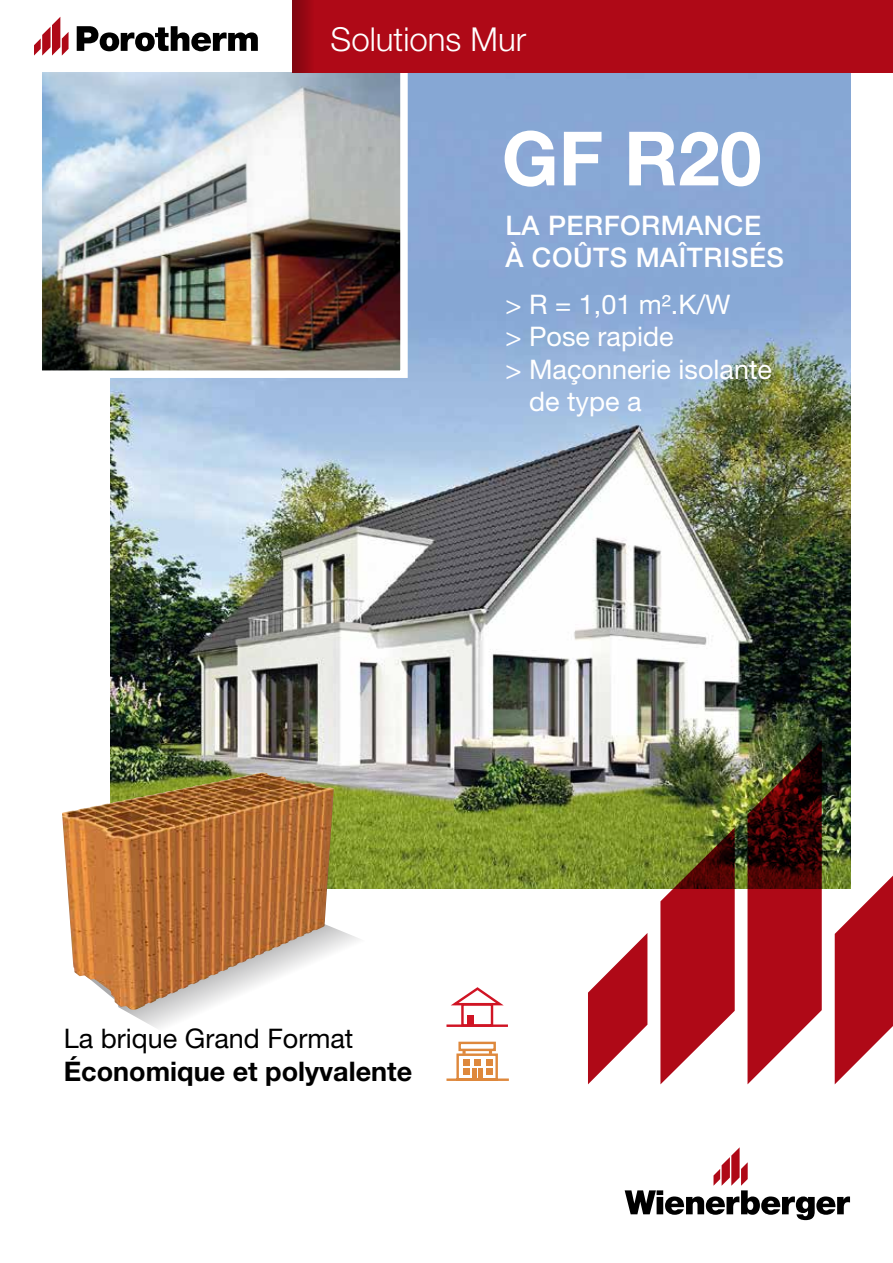
<style>
.page{position:relative;width:893px;height:1263px;background:#fff}
.page>*{position:absolute;margin:0;border:0;box-sizing:border-box;transform-origin:0 0}
.t1{font:700 75px "Helvetica Neue LT Std";color:#fff}
.t2{font:300 33px "Helvetica Neue LT Std";color:#fff}
.t3{font:27px "Helvetica Neue LT Std";color:#fff}
.t4{font:500 27px/32.4px "Helvetica Neue LT Std";letter-spacing:.02em;color:#fff}
.t5{font:700 27px "Helvetica Neue LT Std";color:#000}
.t6{font:27px "Helvetica Neue LT Std";color:#000}
</style>
<div class="page">
<img style="left:111px;top:72px;width:739px;height:817px">
<svg style="left:124px;top:928px;width:235px;height:100px"></svg>
<img style="left:62px;top:772px;width:272px;height:238px">
<hr style="left:446px;top:1024px;width:62px;height:3px;background:#d01424">
<div style="left:461px;top:1003px;width:32px;height:24px;border:2px solid #d01424"></div>
<svg style="left:451px;top:987px;width:53px;height:20px"></svg>
<div style="left:467px;top:1015px;width:7px;height:11px;background:#d01424"></div>
<svg style="left:446px;top:1041px;width:63px;height:40px"></svg>
<svg style="left:835px;top:860px;width:58px;height:224px"></svg>
<svg style="left:588px;top:933px;width:59px;height:151px"></svg>
<svg style="left:660px;top:828px;width:75px;height:256px;background:#a83f3a"></svg>
<svg style="left:747px;top:740px;width:75px;height:344px;background:#882f2f"></svg>
<img style="left:42px;top:26px;width:369px;height:356px">
<div style="left:292px;top:0;width:601px;height:72px;background:#af0917"></div>
<svg style="left:77px;top:26px;width:181px;height:25px"></svg>
<svg style="left:34px;top:17px;width:35px;height:39px"></svg>
<div style="left:292px;top:0;width:22px;height:72px;background:linear-gradient(to right,#7d0610,#a70815)"></div>
<svg style="left:625px;top:1147px;width:225px;height:73px"></svg>
<p class="t2" style="left:331px;top:19px;width:197px">Solutions Mur</p>
<h1 class="t1" style="left:502px;top:112px;width:261px">GF R20</h1>
<p class="t4" style="left:505px;top:208px;width:280px">LA PERFORMANCE<br>À COÛTS MAÎTRISÉS</p>
<p class="t3" style="left:505px;top:288px;width:226px">&gt; R = 1,01 m².K/W</p>
<p class="t3" style="left:505px;top:320px;width:170px">&gt; Pose rapide</p>
<p class="t3" style="left:505px;top:353px;width:268px">&gt; Maçonnerie isolante</p>
<p class="t3" style="left:529px;top:385px;width:114px">de type a</p>
<p class="t6" style="left:64px;top:1023px;width:291px">La brique Grand Format</p>
<p class="t5" style="left:64px;top:1055px;width:350px">Économique et polyvalente</p>
</div>
